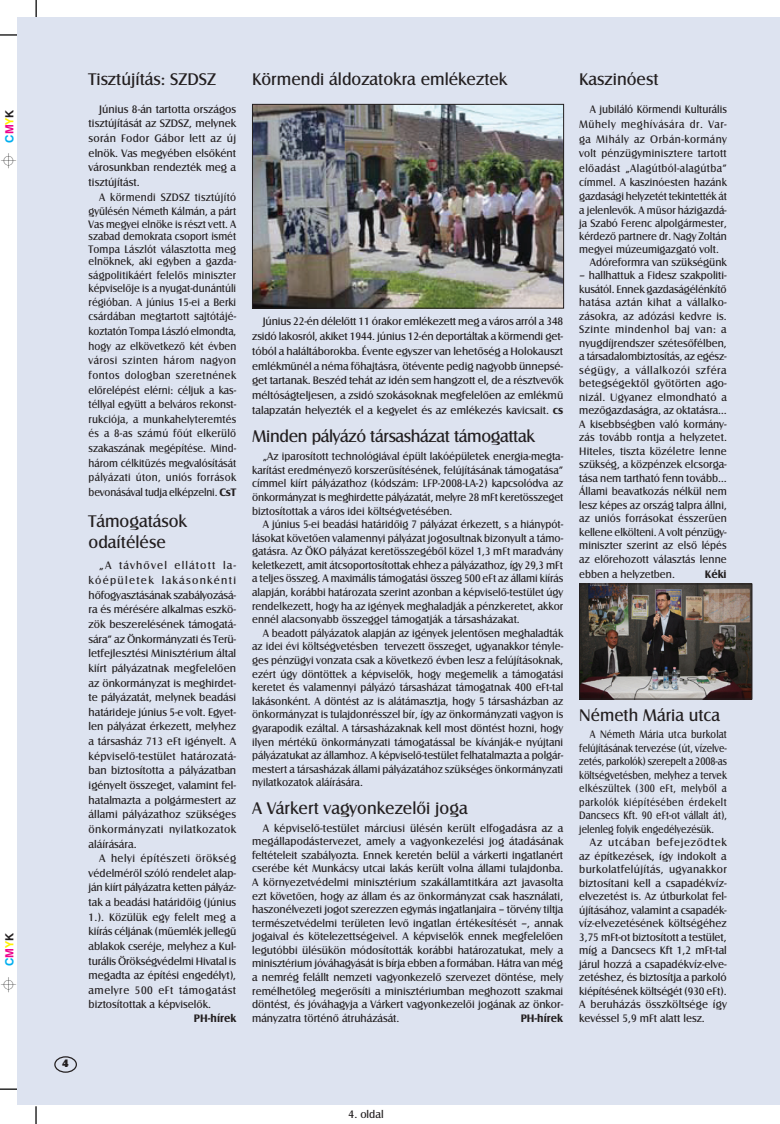
<style>
.page{position:relative;width:780px;height:1124px;background:#fff}
.page>*{position:absolute;margin:0;border:0;box-sizing:border-box;transform-origin:0 0}
.KH_Szöveg{font:18.75px "Mini Pics Classic";color:#000}
.a_kormend_kisfej{font:17.5px/21px "Hu Castle T Book";color:#231f20}
.a_kormend_kisfej-2{font:17.5px "Hu Castle T Book";letter-spacing:-.02em;color:#231f20}
.KH_Szöveg-2{font:11.25px/13.6px "Hu Castle T Book";color:#231f20;text-align:justify}
.KH_Szöveg-3{font:11.25px/14.6px "Hu Castle T Book";color:#231f20;text-align:justify;scale:.95 1}
.KH_Szöveg-4{font:11.25px/14.6px "Hu Castle T Book";color:#231f20;text-align:justify;scale:.96 1}
.KH_Szöveg-5{font:11.25px/13.5px "Hu Castle T Book";color:#231f20;text-align:justify;scale:.89 1}
.KH_Szöveg-6{font:11.25px "Hu Castle T Bold";color:#231f20}
.KH_Szerző{font:11.25px "Hu Castle T Bold";color:#231f20}
.KH_Szöveg-7{font:700 11.25px "Swiss HBT";color:#00aeef}
.KH_Szöveg_kiemelés{font:11.25px "Hu Castle T Ult";color:#231f20}
.s1{color:#ed028c}
.s2{color:#fff101}
.s3{color:#231f20}
.s4{font-family:"Hu Castle T Bold"}
</style>
<div class="page">
<hr style="left:35px;top:1076px;width:2px;height:47px;background:#000">
<hr style="left:0;top:1088px;width:44px;height:1px;background:#000">
<hr style="left:35px;top:0;width:2px;height:48px;background:#000">
<hr style="left:0;top:34px;width:44px;height:2px;background:#000">
<div style="left:18px;top:18px;width:761px;height:1086px;background:#dde3f0"></div>
<div style="left:54px;top:1056px;width:23px;height:16px;border:1px solid #231f20;border-radius:50%"></div>
<img style="left:581px;top:585px;width:169px;height:112px">
<div style="left:579px;top:583px;width:173px;height:116px;border:1px solid #231f20"></div>
<img style="left:254px;top:106px;width:308px;height:200px">
<div style="left:252px;top:104px;width:312px;height:204px;border:1px solid #231f20"></div>
<p class="KH_Szöveg-7" style="left:3px;top:143px;width:35px;rotate:-90deg">C<span class="s1">M</span><span class="s2">Y</span><span class="s3">K</span></p>
<p class="KH_Szöveg" style="left:1px;top:169px;width:18px;rotate:-90deg">:</p>
<p class="KH_Szöveg-7" style="left:3px;top:965px;width:35px;rotate:-90deg">C<span class="s1">M</span><span class="s2">Y</span><span class="s3">K</span></p>
<p class="KH_Szöveg" style="left:1px;top:992px;width:18px;rotate:-90deg">:</p>
<p class="KH_Szöveg_kiemelés" style="left:62px;top:1056px;width:8px">4</p>
<p class="a_kormend_kisfej" style="left:89px;top:68px;width:129px">Tisztújítás: SZDSZ</p>
<p class="KH_Szöveg-2" style="left:89px;top:101px;width:149px;line-height:14.6px;text-indent:11px">Június 8-án tartotta országos tisztújítását az SZDSZ, melynek során Fodor Gábor lett az új elnök. Vas megyében elsôként városunkban rendezték meg a tisztújítást.</p>
<p class="KH_Szöveg-3" style="left:89px;top:189px;width:157px;text-align:right">A körmendi SZDSZ tisztújító gyûlésén Németh Kálmán, a párt</p>
<p class="KH_Szöveg-3" style="left:89px;top:217px;width:157px;line-height:13px">Vas megyei elnöke is részt vett. A szabad demokrata csoport ismét Tompa Lászlót választotta meg elnöknek, aki egyben a gazda&shy;ságpolitikáért felelôs miniszter képviselôje is a nyugat-dunántúli régióban. A június 15-ei a Berki</p>
<p class="KH_Szöveg-3" style="left:89px;top:309px;width:157px">csárdában megtartott sajtótájé&shy;koztatón Tompa László elmondta, hogy az elkövetkezô két évben városi szinten három nagyon fontos dologban szeretnének elôrelépést elérni: céljuk a kas&shy;téllyal együtt a belváros rekonst&shy;rukciója, a munkahelyteremtés és a 8-as számú fôút elkerülô szakaszának megépítése. Mind&shy;három célkitûzés megvalósítását pályázati úton, uniós források bevonásával tudja elképzelni. <span class="s4">CsT</span></p>
<p class="a_kormend_kisfej" style="left:89px;top:510px;width:100px">Támogatások odaítélése</p>
<p class="KH_Szöveg-2" style="left:89px;top:558px;width:149px;line-height:14.6px;text-indent:11px">„A távhôvel ellátott la&shy;kóépületek lakásonkénti hôfogyasztásának szabályozásá&shy;ra és mérésére alkalmas eszkö&shy;zök beszerelésének támogatá&shy;sára” az Önkormányzati és Terü&shy;letfejlesztési Minisztérium által kiírt pályázatnak megfelelôen az önkormányzat is meghirdet&shy;te pályázatát, melynek beadási határideje június 5-e volt. Egyet&shy;len pályázat érkezett, melyhez a társasház 713 eFt igényelt. A képviselô-testület határozatá&shy;ban biztosította a pályázatban igényelt összeget, valamint fel&shy;hatalmazta a polgármestert az állami pályázathoz szükséges önkormányzati nyilatkozatok aláírására.</p>
<p class="KH_Szöveg-2" style="left:89px;top:850px;width:149px;line-height:14.6px;text-indent:11px">A helyi építészeti örökség védelmérôl szóló rendelet alap&shy;ján kiírt pályázatra ketten pályáz&shy;tak a beadási határidôig (június 1.). Közülük egy felelt meg a kiírás céljának (mûemlék jellegû ablakok cseréje, melyhez a Kul&shy;turális Örökségvédelmi Hivatal is megadta az építési engedélyt), amelyre 500 eFt támogatást biztosítottak a képviselôk.</p>
<p class="KH_Szerző" style="left:194px;top:1011px;width:44px">PH-hírek</p>
<p class="a_kormend_kisfej" style="left:252px;top:68px;width:257px">Körmendi áldozatokra emlékeztek</p>
<p class="a_kormend_kisfej" style="left:579px;top:68px;width:81px">Kaszinóest</p>
<p class="KH_Szöveg-2" style="left:252px;top:314px;width:313px;line-height:14.8px;text-indent:11px">Június 22-én délelôtt 11 órakor emlékezett meg a város arról a 348 zsidó lakosról, akiket 1944. június 12-én deportáltak a körmendi get&shy;tóból a haláltáborokba. Évente egyszer van lehetôség a Holokauszt emlékmûnél a néma fôhajtásra, ötévente pedig nagyobb ünnepsé&shy;get tartanak. Beszéd tehát az idén sem hangzott el, de a résztvevôk méltóságteljesen, a zsidó szokásoknak megfelelôen az emlékmû talapzatán helyezték el a kegyelet és az emlékezés kavicsait. <span class="s4">cs</span></p>
<p class="a_kormend_kisfej-2" style="left:252px;top:426px;width:284px">Minden pályázó társasházat támogattak</p>
<p class="KH_Szöveg-2" style="left:252px;top:449px;width:312px;text-indent:11px">„Az iparosított technológiával épült lakóépületek energia-megta&shy;karítást eredményezô korszerûsítésének, felújításának támogatása” címmel kiírt pályázathoz (kódszám: LFP-2008-LA-2) kapcsolódva az önkormányzat is meghirdette pályázatát, melyre 28 mFt keretösszeget biztosítottak a város idei költségvetésében.</p>
<p class="KH_Szöveg-2" style="left:252px;top:517px;width:313px;text-indent:11px">A június 5-ei beadási határidôig 7 pályázat érkezett, s a hiánypót&shy;lásokat követôen valamennyi pályázat jogosultnak bizonyult a támo&shy;gatásra. Az ÖKO pályázat keretösszegébôl közel 1,3 mFt maradvány keletkezett, amit átcsoportosítottak ehhez a pályázathoz, így 29,3 mFt a teljes összeg. A maximális támogatási összeg 500 eFt az állami kiírás alapján, korábbi határozata szerint azonban a képviselô-testület úgy rendelkezett, hogy ha az igények meghaladják a pénzkeretet, akkor ennél alacsonyabb összeggel támogatják a társasházakat.</p>
<p class="KH_Szöveg-2" style="left:252px;top:626px;width:313px;text-indent:11px">A beadott pályázatok alapján az igények jelentôsen meghaladták az idei évi költségvetésben tervezett összeget, ugyanakkor tényle&shy;ges pénzügyi vonzata csak a következô évben lesz a felújításoknak, ezért úgy döntöttek a képviselôk, hogy megemelik a támogatási keretet és valamennyi pályázó társasházat támogatnak 400 eFt-tal lakásonként. A döntést az is alátámasztja, hogy 5 társasházban az önkormányzat is tulajdonrésszel bír, így az önkormányzati vagyon is gyarapodik ezáltal. A társasházaknak kell most döntést hozni, hogy ilyen mértékû önkormányzati támogatással be kívánják-e nyújtani pályázatukat az államhoz. A képviselô-testület felhatalmazta a polgár&shy;mestert a társasházak állami pályázatához szükséges önkormányzati nyilatkozatok aláírására.</p>
<p class="a_kormend_kisfej" style="left:252px;top:797px;width:217px">A Várkert vagyonkezelôi joga</p>
<p class="KH_Szöveg-2" style="left:252px;top:820px;width:313px;text-indent:11px">A képviselô-testület márciusi ülésén került elfogadásra az a megállapodástervezet, amely a vagyonkezelési jog átadásának feltételeit szabályozta. Ennek keretén belül a várkerti ingatlanért cserébe két Munkácsy utcai lakás került volna állami tulajdonba.<br>A környezetvédelmi minisztérium szakállamtitkára azt javasolta ezt követôen, hogy az állam és az önkormányzat csak használati, haszonélvezeti jogot szerezzen egymás ingatlanjaira – törvény tiltja természetvédelmi területen levô ingatlan értékesítését –, annak jogaival és kötelezettségeivel. A képviselôk ennek megfelelôen legutóbbi ülésükön módosították korábbi határozatukat, mely a minisztérium jóváhagyását is bírja ebben a formában. Hátra van még a nemrég felállt nemzeti vagyonkezelô szervezet döntése, mely remélhetôleg megerôsíti a minisztériumban meghozott szakmai döntést, és jóváhagyja a Várkert vagyonkezelôi jogának az önkor&shy;mányzatra történô átruházását.</p>
<p class="KH_Szöveg-6" style="left:520px;top:1011px;width:44px">PH-hírek</p>
<p class="KH_Szöveg-4" style="left:579px;top:102px;width:155px;text-indent:11px">A jubiláló Körmendi Kulturális Mûhely meghívására dr. Var&shy;ga Mihály az Orbán-kormány volt pénzügyminisztere tartott elôadást „Alagútból-alagútba” címmel. A kaszinóesten hazánk</p>
<p class="KH_Szöveg-4" style="left:579px;top:189px;width:155px;line-height:13.2px">gazdasági helyzetét tekintették át a jelenlevôk. A mûsor házigazdá&shy;ja Szabó Ferenc alpolgármester, kérdezô partnere dr. Nagy Zoltán megyei múzeumigazgató volt.</p>
<p class="KH_Szöveg-2" style="left:589px;top:255px;width:138px">Adóreformra van szükségünk</p>
<p class="KH_Szöveg-2" style="left:579px;top:268px;width:149px">– hallhattuk a Fidesz szakpoliti&shy;kusától. Ennek gazdaságélénkítô hatása aztán kihat a vállalko&shy;zásokra, az adózási kedvre is.<br>Szinte mindenhol baj van: a nyugdíjrendszer szétesôfélben, a társadalombiztosítás, az egész&shy;ségügy, a vállalkozói szféra betegségektôl gyötörten ago&shy;nizál. Ugyanez elmondható a mezôgazdaságra, az oktatásra… A kisebbségben való kormány&shy;zás tovább rontja a helyzetet.<br>Hiteles, tiszta közéletre lenne szükség, a közpénzek elcsorga&shy;tása nem tartható fenn tovább… Állami beavatkozás nélkül nem lesz képes az ország talpra állni, az uniós forrásokat ésszerûen kellene elkölteni. A volt pénzügy&shy;miniszter szerint az elsô lépés az elôrehozott választás lenne</p>
<p class="KH_Szöveg-2" style="left:579px;top:566px;width:97px">ebben a helyzetben.</p>
<p class="KH_Szöveg-6" style="left:704px;top:567px;width:23px">Kéki</p>
<p class="a_kormend_kisfej" style="left:579px;top:704px;width:142px">Németh Mária utca</p>
<p class="KH_Szöveg-5" style="left:579px;top:727px;width:167px;text-indent:11px">A Németh Mária utca burkolat felújításának tervezése (út, vízelve&shy;zetés, parkolók) szerepelt a 2008-as költségvetésben, melyhez a tervek elkészültek (300 eFt, melybôl a parkolók kiépítésében érdekelt Dancsecs Kft. 90 eFt-ot vállalt át), jelenleg folyik engedélyezésük.</p>
<p class="KH_Szöveg-2" style="left:579px;top:835px;width:149px;text-indent:11px">Az utcában befejezôdtek az építkezések, így indokolt a burkolatfelújítás, ugyanakkor biztosítani kell a csapadékvíz&shy;elvezetést is. Az útburkolat fel&shy;újításához, valamint a csapadék&shy;víz-elvezetésének költségéhez 3,75 mFt-ot biztosított a testület, míg a Dancsecs Kft 1,2 mFt-tal járul hozzá a csapadékvíz-elve&shy;zetéshez, és biztosítja a parkoló kiépítésének költségét (930 eFt).<br>A beruházás összköltsége így kevéssel 5,9 mFt alatt lesz.</p>
<p class="KH_Szöveg-2" style="left:348px;top:1107px;width:36px">4. oldal</p>
</div>
